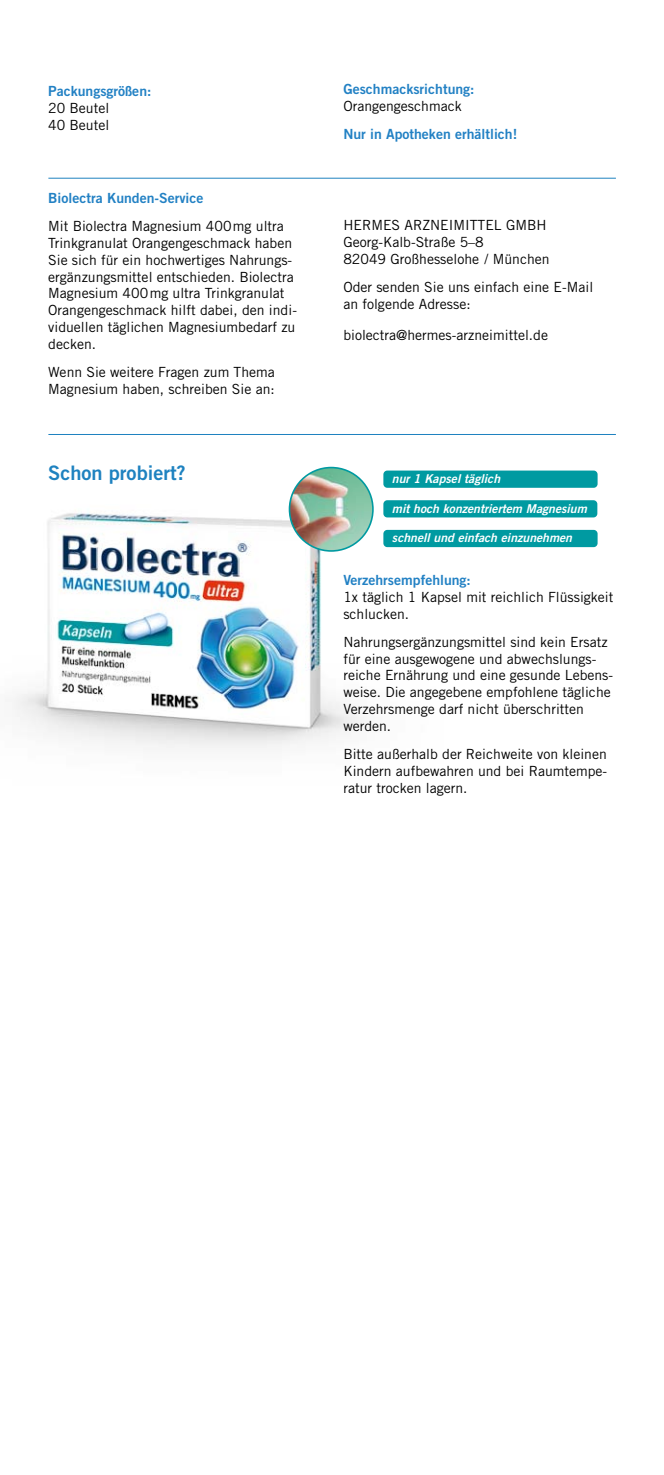
<style>
.page{position:relative;width:664px;height:1475px;background:#fff}
.page>*{position:absolute;margin:0;border:0;box-sizing:border-box;transform-origin:0 0}
.t1{font:20px "Trade Gothic LT Bold Two";color:#1e82c0}
.t2{font:14px/16.8px "Trade Gothic LT";color:#000}
.t3{font:14px "Trade Gothic LT Bold Two";color:#2281c4}
.t4{font:italic 12.2px "Trade Gothic LT Bold Two";color:#fff}
</style>
<div class="page">
<img style="left:14px;top:504px;width:496px;height:244px">
<hr style="left:48px;top:178px;width:567px;height:1px;background:#1e82c0">
<img style="left:289px;top:467px;width:84px;height:84px;border-radius:42px">
<div style="left:288px;top:466px;width:85px;height:85px;border:2px solid #009aa1;border-radius:50%"></div>
<div style="left:383px;top:470px;width:214px;height:17px;background:#009aa1;border-radius:4px"></div>
<div style="left:383px;top:500px;width:214px;height:17px;background:#009aa1;border-radius:4px"></div>
<div style="left:383px;top:530px;width:214px;height:17px;background:#009aa1;border-radius:4px"></div>
<hr style="left:48px;top:434px;width:567px;height:1px;background:#1e82c0">
<p class="t3" style="left:48px;top:82px;width:105px">Packungsgrößen:</p>
<p class="t2" style="left:48px;top:99px;width:63px">20 Beutel<br>40 Beutel</p>
<p class="t3" style="left:48px;top:189px;width:157px">Biolectra Kunden-Service</p>
<p class="t2" style="left:48px;top:217px;width:250px">Mit Biolectra Magnesium 400mg ultra Trinkgranulat Orangengeschmack haben Sie sich für ein hochwertiges Nahrungs&shy;ergänzungsmittel entschieden. Biolectra Magnesium 400mg ultra Trinkgranulat Orangengeschmack hilft dabei, den indi&shy;viduellen täglichen Magnesiumbedarf zu decken.</p>
<p class="t2" style="left:48px;top:363px;width:228px">Wenn Sie weitere Fragen zum Thema<br>Magnesium haben, schreiben Sie an:</p>
<h1 class="t1" style="left:48px;top:460px;width:139px">Schon probiert?</h1>
<p class="t3" style="left:343px;top:80px;width:133px">Geschmacksrichtung:</p>
<p class="t2" style="left:343px;top:97px;width:120px">Orangengeschmack</p>
<p class="t3" style="left:343px;top:125px;width:175px">Nur in Apotheken erhältlich!</p>
<p class="t2" style="left:343px;top:217px;width:208px">HERMES ARZNEIMITTEL GMBH<br>Georg-Kalb-Straße 5–8<br>82049 Großhesselohe / München</p>
<p class="t2" style="left:343px;top:278px;width:251px">Oder senden Sie uns einfach eine E-Mail an folgende Adresse:</p>
<p class="t2" style="left:343px;top:326px;width:206px">biolectra@hermes-arzneimittel.de</p>
<p class="t4" style="left:392px;top:471px;width:110px">nur 1 Kapsel täglich</p>
<p class="t4" style="left:392px;top:500px;width:196px">mit hoch konzentriertem Magnesium</p>
<p class="t4" style="left:392px;top:530px;width:181px">schnell und einfach einzunehmen</p>
<p class="t3" style="left:343px;top:571px;width:129px">Verzehrsempfehlung:</p>
<p class="t2" style="left:343px;top:588px;width:271px">1x täglich 1 Kapsel mit reichlich Flüssigkeit schlucken.</p>
<p class="t2" style="left:343px;top:633px;width:271px">Nahrungsergänzungsmittel sind kein Ersatz für eine ausgewogene und abwechslungs&shy;reiche Ernährung und eine gesunde Lebens&shy;weise. Die angegebene empfohlene tägliche Verzehrsmenge darf nicht überschritten werden.</p>
<p class="t2" style="left:343px;top:745px;width:265px;text-align:justify">Bitte außerhalb der Reichweite von kleinen Kindern aufbewahren und bei Raumtempe&shy;ratur trocken lagern.</p>
</div>
